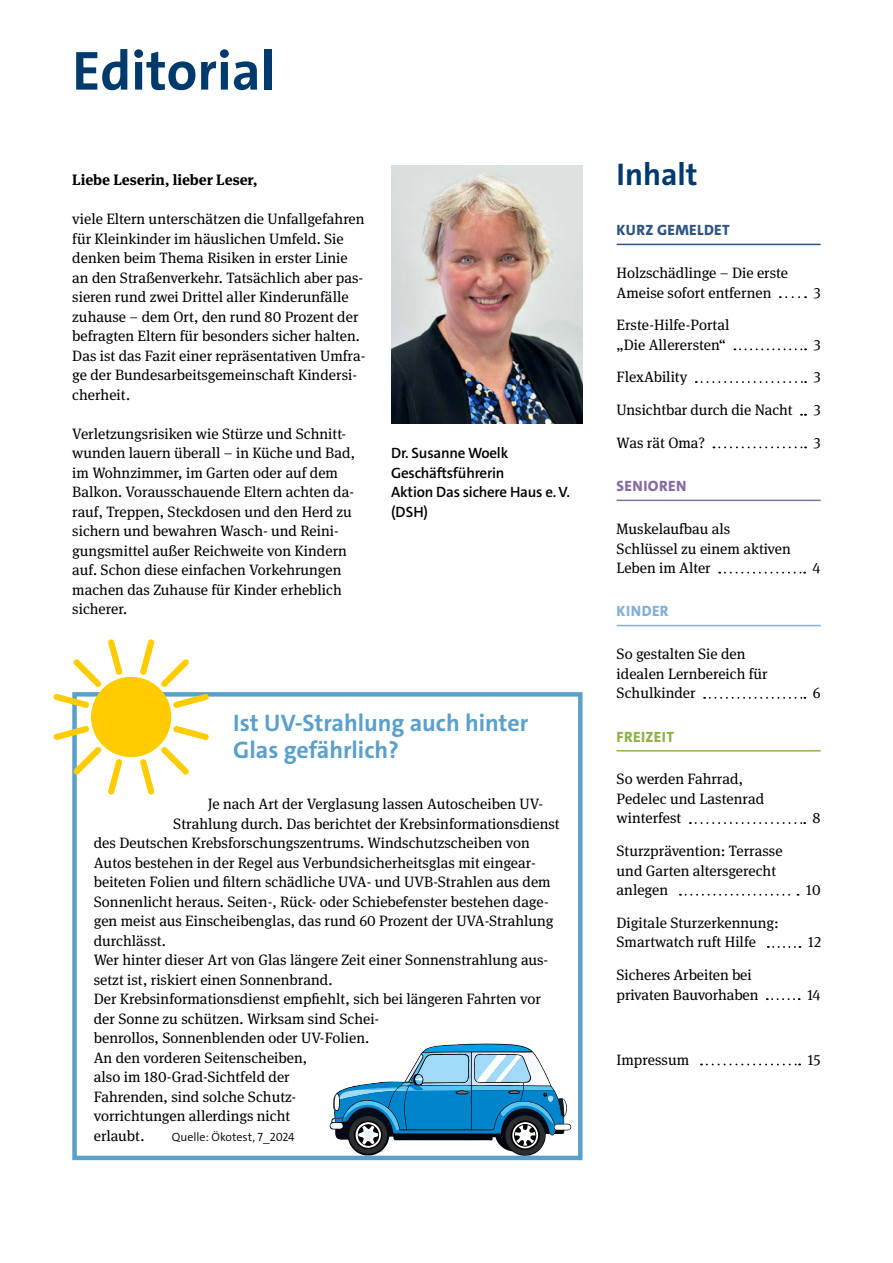
<style>
.page{position:relative;width:893px;height:1263px;background:#fff}
.page>*{position:absolute;margin:0;border:0;box-sizing:border-box;transform-origin:0 0}
.Ü1{font:700 55.5px "The Sans";color:#003a6d}
.t1{font:700 31.5px "The Sans";color:#003a6d}
.Ü1_klein_16{font:700 24px/27px "The Sans";color:#5aa0cb}
.Fließtext{font:15px/19.5px "DGUV Meta Serif";color:#000}
.t2{font:600 15px/19.5px "The Sans";letter-spacing:-.015em;color:#000}
.Fließtext-2{font:700 15px "DGUV Meta Serif";color:#000}
.t3{font:800 15px "The Sans";letter-spacing:.025em;color:#2f5585}
.t4{font:800 15px "The Sans";letter-spacing:.025em;color:#866da2}
.t5{font:800 15px "The Sans";letter-spacing:.025em;color:#90b14b}
.t6{font:800 15px "The Sans";letter-spacing:.025em;color:#80b1d6}
.Fließtext-3{font:300 12px "The Sans";color:#000}
</style>
<div class="page">
<svg style="left:330px;top:1043px;width:241px;height:112px"></svg>
<img style="left:391px;top:166px;width:192px;height:257px">
<hr style="left:617px;top:244px;width:204px;height:1px;background:#2f5585">
<svg style="left:780px;top:296px;width:26px;height:2px"></svg>
<svg style="left:734px;top:348px;width:72px;height:2px"></svg>
<svg style="left:696px;top:381px;width:110px;height:2px"></svg>
<svg style="left:713px;top:446px;width:93px;height:2px"></svg>
<hr style="left:617px;top:500px;width:204px;height:1px;background:#866da2">
<svg style="left:719px;top:572px;width:86px;height:2px"></svg>
<hr style="left:617px;top:625px;width:204px;height:1px;background:#80b1d6">
<svg style="left:704px;top:697px;width:101px;height:2px"></svg>
<hr style="left:617px;top:750px;width:204px;height:1px;background:#90b14b">
<svg style="left:690px;top:822px;width:115px;height:2px"></svg>
<svg style="left:680px;top:894px;width:118px;height:2px"></svg>
<svg style="left:768px;top:946px;width:32px;height:2px"></svg>
<svg style="left:767px;top:998px;width:33px;height:2px"></svg>
<svg style="left:701px;top:1063px;width:99px;height:2px"></svg>
<div style="left:72px;top:692px;width:511px;height:468px;border:4px solid #5aa0cb"></div>
<div style="left:91px;top:677px;width:80px;height:80px;background:#fc0;border-radius:50%"></div>
<svg style="left:108px;top:639px;width:14px;height:36px"></svg>
<svg style="left:73px;top:659px;width:28px;height:28px"></svg>
<svg style="left:53px;top:694px;width:36px;height:14px"></svg>
<svg style="left:53px;top:726px;width:36px;height:14px"></svg>
<svg style="left:73px;top:747px;width:28px;height:28px"></svg>
<svg style="left:108px;top:759px;width:14px;height:36px"></svg>
<svg style="left:140px;top:759px;width:15px;height:36px"></svg>
<svg style="left:161px;top:747px;width:28px;height:28px"></svg>
<svg style="left:173px;top:726px;width:36px;height:14px"></svg>
<svg style="left:173px;top:694px;width:36px;height:14px"></svg>
<svg style="left:161px;top:659px;width:28px;height:28px"></svg>
<svg style="left:140px;top:639px;width:15px;height:36px"></svg>
<h3 class="Ü1" style="left:72px;top:35px;width:205px">Editorial</h3>
<p class="Fließtext-2" style="left:72px;top:171px;width:187px">Liebe Leserin, lieber Leser,</p>
<p class="Fließtext" style="left:72px;top:209px;width:295px">viele Eltern unterschätzen die Unfallgefahren für Kleinkinder im häuslichen Umfeld. Sie denken beim Thema Risiken in erster Linie an den Straßenverkehr. Tatsächlich aber pas&shy;sieren rund zwei Drittel aller Kinderunfälle zuhause – dem Ort, den rund 80 Prozent der befragten Eltern für besonders sicher halten.<br>Das ist das Fazit einer repräsentativen Umfra&shy;ge der Bundesarbeitsgemeinschaft Kindersi&shy;cherheit.</p>
<p class="Fließtext" style="left:72px;top:424px;width:284px">Verletzungsrisiken wie Stürze und Schnitt&shy;wunden lauern überall – in Küche und Bad, im Wohnzimmer, im Garten oder auf dem Balkon. Vorausschauende Eltern achten da&shy;rauf, Treppen, Steckdosen und den Herd zu sichern und bewahren Wasch- und Reini&shy;gungsmittel außer Reichweite von Kindern auf. Schon diese einfachen Vorkehrungen machen das Zuhause für Kinder erheblich sicherer.</p>
<p class="t2" style="left:391px;top:443px;width:180px">Dr. Susanne Woelk<br>Geschäftsführerin<br>Aktion Das sichere Haus e. V. (DSH)</p>
<h3 class="Ü1_klein_16" style="left:233px;top:710px;width:297px">Ist UV-Strahlung auch hinter<br>Glas gefährlich?</h3>
<p class="Fließtext" style="left:208px;top:794px;width:337px">Je nach Art der Verglasung lassen Autoscheiben UV-</p>
<p class="Fließtext" style="left:173px;top:814px;width:388px">Strahlung durch. Das berichtet der Krebsinformationsdienst</p>
<p class="Fließtext" style="left:94px;top:833px;width:438px">des Deutschen Krebsforschungszentrums. Windschutzscheiben von</p>
<p class="Fließtext" style="left:94px;top:853px;width:443px">Autos bestehen in der Regel aus Verbundsicherheitsglas mit eingear-</p>
<p class="Fließtext" style="left:94px;top:872px;width:458px">beiteten Folien und filtern schädliche UVA- und UVB-Strahlen aus dem</p>
<p class="Fließtext" style="left:94px;top:892px;width:457px">Sonnenlicht heraus. Seiten-, Rück- oder Schiebefenster bestehen dage-</p>
<p class="Fließtext" style="left:94px;top:911px;width:461px">gen meist aus Einscheibenglas, das rund 60 Prozent der UVA-Strahlung</p>
<p class="Fließtext" style="left:94px;top:931px;width:74px">durchlässt.</p>
<p class="Fließtext" style="left:94px;top:950px;width:456px">Wer hinter dieser Art von Glas längere Zeit einer Sonnenstrahlung aus&shy;setzt ist, riskiert einen Sonnenbrand.</p>
<p class="Fließtext" style="left:94px;top:989px;width:448px">Der Krebsinformationsdienst empfiehlt, sich bei längeren Fahrten vor der Sonne zu schützen. Wirksam sind Schei-<br>benrollos, Sonnenblenden oder UV-Folien.<br>An den vorderen Seitenscheiben,<br>also im 180-Grad-Sichtfeld der<br>Fahrenden, sind solche Schutz-<br>vorrichtungen allerdings nicht<br>erlaubt.</p>
<p class="Fließtext-3" style="left:172px;top:1129px;width:124px">Quelle: Ökotest, 7_2024</p>
<h2 class="t1" style="left:617px;top:154px;width:83px">Inhalt</h2>
<p class="t3" style="left:617px;top:220px;width:115px">KURZ GEMELDET</p>
<p class="Fließtext" style="left:617px;top:263px;width:173px">Holzschädlinge – Die erste<br>Ameise sofort entfernen</p>
<p class="Fließtext" style="left:617px;top:316px;width:114px">Erste-Hilfe-Portal „Die Allerersten“</p>
<p class="Fließtext" style="left:813px;top:283px;width:9px">3</p>
<p class="Fließtext" style="left:813px;top:335px;width:9px">3</p>
<p class="Fließtext" style="left:617px;top:368px;width:72px">FlexAbility</p>
<p class="Fließtext" style="left:813px;top:368px;width:9px">3</p>
<p class="Fließtext" style="left:617px;top:400px;width:178px">Unsichtbar durch die Nacht</p>
<p class="Fließtext" style="left:813px;top:400px;width:9px">3</p>
<p class="Fließtext" style="left:617px;top:433px;width:90px">Was rät Oma?</p>
<p class="Fließtext" style="left:813px;top:433px;width:9px">3</p>
<p class="t4" style="left:617px;top:476px;width:71px">SENIOREN</p>
<p class="Fließtext" style="left:617px;top:519px;width:176px">Muskelaufbau als<br>Schlüssel zu einem aktiven<br>Leben im Alter</p>
<p class="Fließtext" style="left:813px;top:558px;width:10px">4</p>
<p class="t6" style="left:617px;top:602px;width:54px">KINDER</p>
<p class="Fließtext" style="left:617px;top:645px;width:153px">So gestalten Sie den idealen Lernbereich für<br>Schulkinder</p>
<p class="t5" style="left:617px;top:727px;width:59px">FREIZEIT</p>
<p class="Fließtext" style="left:617px;top:770px;width:149px">So werden Fahrrad,<br>Pedelec und Lastenrad winterfest</p>
<p class="Fließtext" style="left:617px;top:841px;width:168px">Sturzprävention: Terrasse und Garten altersgerecht anlegen</p>
<p class="Fließtext" style="left:617px;top:913px;width:164px">Digitale Sturzerkennung:<br>Smartwatch ruft Hilfe</p>
<p class="Fließtext" style="left:617px;top:965px;width:143px">Sicheres Arbeiten bei privaten Bauvorhaben</p>
<p class="Fließtext" style="left:813px;top:684px;width:9px">6</p>
<p class="Fließtext" style="left:813px;top:809px;width:10px">8</p>
<p class="Fließtext" style="left:806px;top:880px;width:16px">10</p>
<p class="Fließtext" style="left:808px;top:933px;width:14px">12</p>
<p class="Fließtext" style="left:807px;top:985px;width:15px">14</p>
<p class="Fließtext" style="left:617px;top:1050px;width:74px">Impressum</p>
<p class="Fließtext" style="left:807px;top:1050px;width:15px">15</p>
</div>
